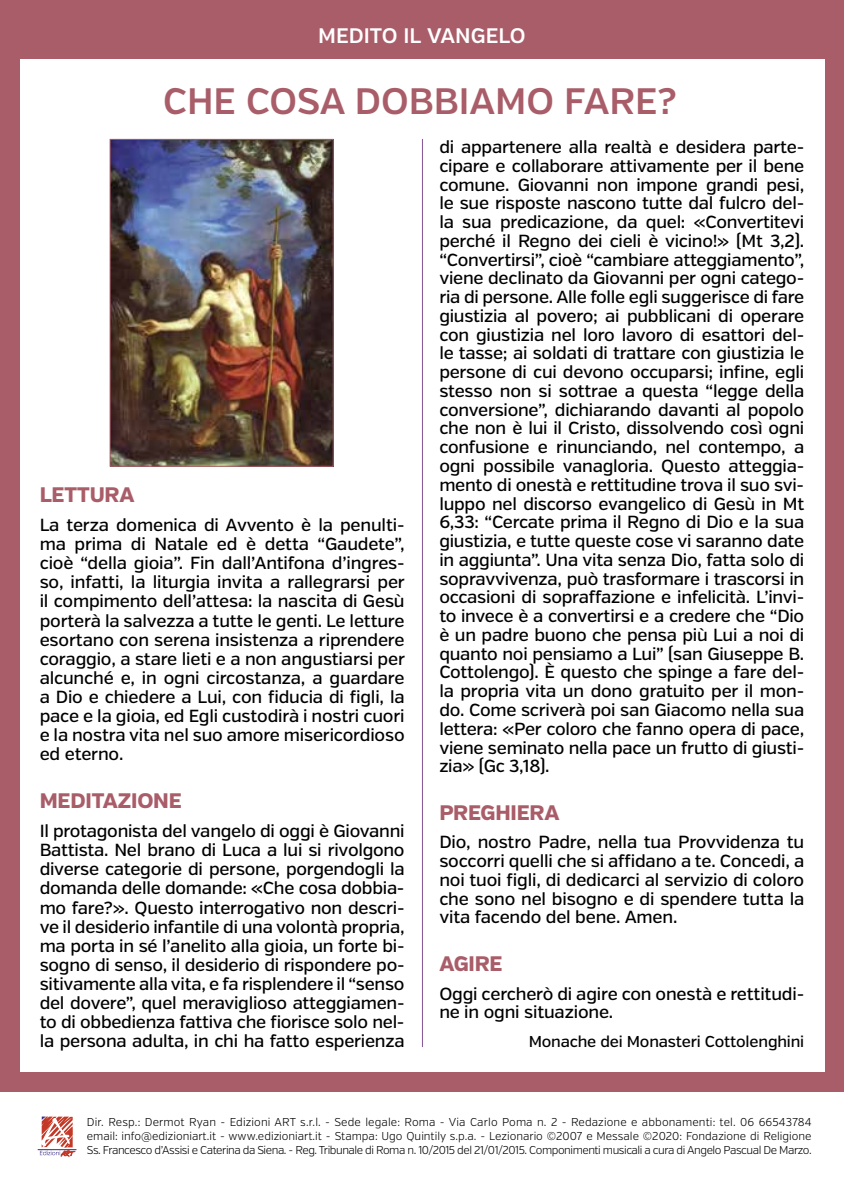
<style>
.page{position:relative;width:844px;height:1191px;background:#fff}
.page>*{position:absolute;margin:0;border:0;box-sizing:border-box;transform-origin:0 0}
.t1{font:600 36.75px "Verb";color:#a95d69}
.t2{font:800 21px "Verb";letter-spacing:-.01em;color:#a95d69}
.t3{font:600 21px "Verb";color:#fff}
.t4{font:500 17.5px/18.7px "Verb";letter-spacing:-.01em;color:#000;text-align:justify}
.t5{font:500 15.75px "Verb";letter-spacing:-.01em;color:#000}
.t6{font:300 11.38px/14px "Verb";letter-spacing:-.04em;color:#000;text-align:justify}
</style>
<div class="page">
<div style="left:0;top:0;width:843px;height:1091px;background:#a95d69"></div>
<div style="left:20px;top:60px;width:803px;height:1011px;background:#fff"></div>
<img style="left:112px;top:141px;width:219px;height:324px">
<div style="left:110px;top:139px;width:223px;height:328px;border:1px solid #a95d69"></div>
<hr style="left:422px;top:139px;width:1px;height:908px;background:#845294">
<hr style="left:38px;top:1149px;width:38px;height:1px;background:#392d82">
<svg style="left:40px;top:1116px;width:36px;height:40px"></svg>
<p class="t3" style="left:318px;top:23px;width:209px">MEDITO IL VANGELO</p>
<h1 class="t1" style="left:163px;top:79px;width:515px">CHE COSA DOBBIAMO FARE?</h1>
<p class="t2" style="left:40px;top:482px;width:96px">LETTURA</p>
<p class="t4" style="left:40px;top:516px;width:366px">La terza domenica di Avvento è la penulti&shy;ma prima di Natale ed è detta “Gaudete”, cioè “della gioia”. Fin dall’Antifona d’ingres&shy;so, infatti, la liturgia invita a rallegrarsi per il compimento dell’attesa: la nascita di Gesù porterà la salvezza a tutte le genti. Le letture esortano con serena insistenza a riprendere coraggio, a stare lieti e a non angustiarsi per alcunché e, in ogni circostanza, a guardare a Dio e chiedere a Lui, con fiducia di figli, la pace e la gioia, ed Egli custodirà i nostri cuori e la nostra vita nel suo amore misericordioso ed eterno.</p>
<p class="t2" style="left:40px;top:788px;width:144px">MEDITAZIONE</p>
<p class="t4" style="left:40px;top:822px;width:366px">Il protagonista del vangelo di oggi è Giovanni Battista. Nel brano di Luca a lui si rivolgono diverse categorie di persone, porgendogli la domanda delle domande: «Che cosa dobbia&shy;mo fare?». Questo interrogativo non descri&shy;ve il desiderio infantile di una volontà propria, ma porta in sé l’anelito alla gioia, un forte bi&shy;sogno di senso, il desiderio di rispondere po&shy;sitivamente alla vita, e fa risplendere il “senso del dovere”, quel meraviglioso atteggiamen&shy;to di obbedienza fattiva che fiorisce solo nel&shy;la persona adulta, in chi ha fatto esperienza</p>
<p class="t4" style="left:439px;top:138px;width:366px">di appartenere alla realtà e desidera parte&shy;cipare e collaborare attivamente per il bene comune. Giovanni non impone grandi pesi, le sue risposte nascono tutte dal fulcro del&shy;la sua predicazione, da quel: «Convertitevi perché il Regno dei cieli è vicino!» (Mt 3,2). “Convertirsi”, cioè “cambiare atteggiamento”, viene declinato da Giovanni per ogni catego&shy;ria di persone. Alle folle egli suggerisce di fare giustizia al povero; ai pubblicani di operare con giustizia nel loro lavoro di esattori del&shy;le tasse; ai soldati di trattare con giustizia le persone di cui devono occuparsi; infine, egli stesso non si sottrae a questa “legge della conversione”, dichiarando davanti al popolo che non è lui il Cristo, dissolvendo così ogni confusione e rinunciando, nel contempo, a ogni possibile vanagloria. Questo atteggia&shy;mento di onestà e rettitudine trova il suo svi&shy;luppo nel discorso evangelico di Gesù in Mt 6,33: “Cercate prima il Regno di Dio e la sua giustizia, e tutte queste cose vi saranno date in aggiunta”. Una vita senza Dio, fatta solo di sopravvivenza, può trasformare i trascorsi in occasioni di sopraffazione e infelicità. L’invi&shy;to invece è a convertirsi e a credere che “Dio è un padre buono che pensa più Lui a noi di quanto noi pensiamo a Lui” (san Giuseppe B.<br>Cottolengo). È questo che spinge a fare del&shy;la propria vita un dono gratuito per il mon&shy;do. Come scriverà poi san Giacomo nella sua lettera: «Per coloro che fanno opera di pace, viene seminato nella pace un frutto di giusti&shy;zia» (Gc 3,18).</p>
<p class="t2" style="left:439px;top:799px;width:121px">PREGHIERA</p>
<p class="t4" style="left:439px;top:833px;width:366px">Dio, nostro Padre, nella tua Provvidenza tu soccorri quelli che si affidano a te. Concedi, a noi tuoi figli, di dedicarci al servizio di coloro che sono nel bisogno e di spendere tutta la vita facendo del bene. Amen.</p>
<p class="t2" style="left:439px;top:950px;width:65px">AGIRE</p>
<p class="t4" style="left:439px;top:984px;width:366px">Oggi cercherò di agire con onestà e rettitudi&shy;ne in ogni situazione.</p>
<p class="t5" style="left:528px;top:1032px;width:277px">Monache dei Monasteri Cottolenghini</p>
<p class="t6" style="left:87px;top:1114px;width:726px">Dir. Resp.: Dermot Ryan - Edizioni ART s.r.l. - Sede legale: Roma - Via Carlo Poma n. 2 - Redazione e abbonamenti: tel. 06 66543784 email: info@edizioniart.it - www.edizioniart.it - Stampa: Ugo Quintily s.p.a. - Lezionario ©2007 e Messale ©2020: Fondazione di Religione Ss. Francesco d’Assisi e Caterina da Siena. - Reg. Tribunale di Roma n. 10/2015 del 21/01/2015. Componimenti musicali a cura di Angelo Pascual De Marzo.</p>
</div>
